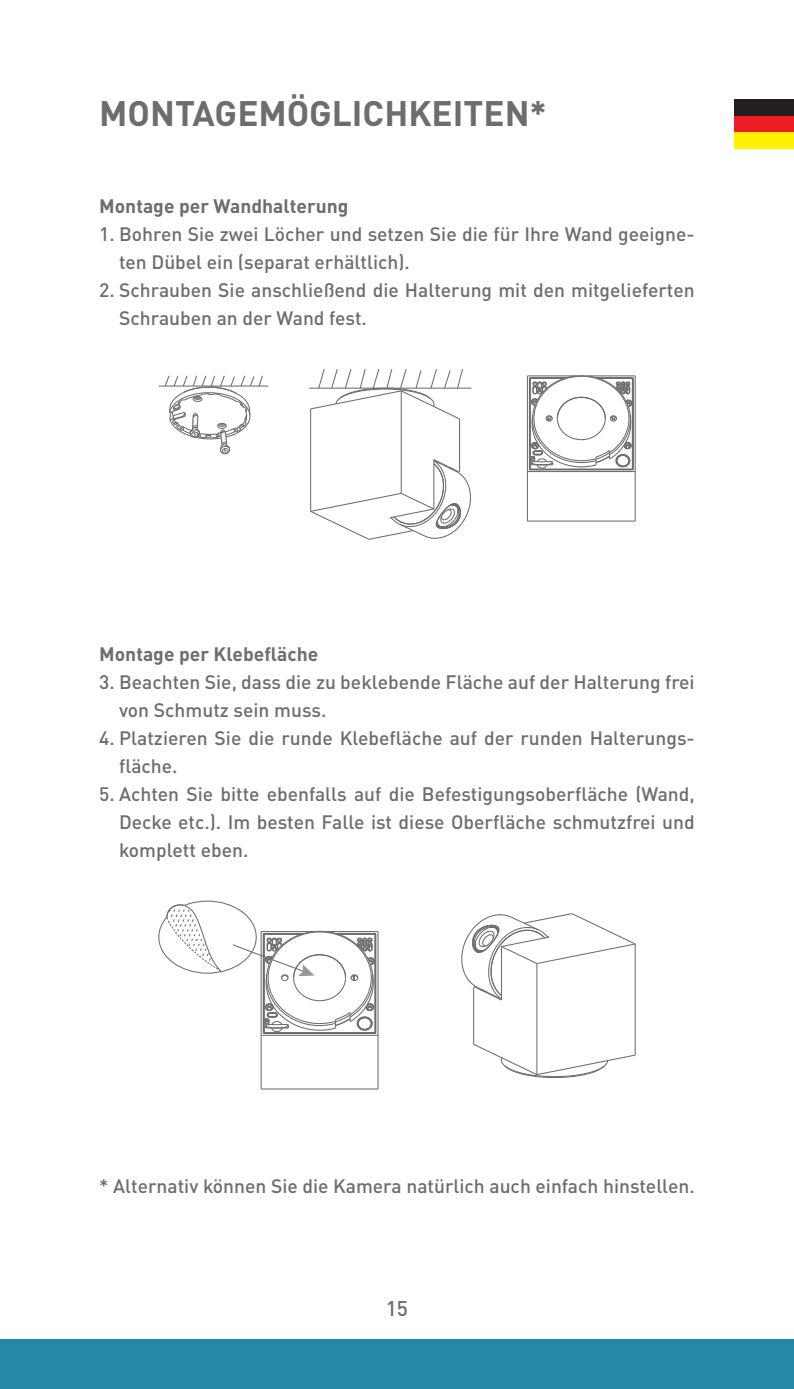
<style>
.page{position:relative;width:794px;height:1389px;background:#fff}
.page>*{position:absolute;margin:0;border:0;box-sizing:border-box;transform-origin:0 0}
.t1{font:700 35px "DIN Pro";color:#6c6d70}
.t2{font:500 21px "DIN Pro";color:#6c6d70}
.t3{font:500 19.25px/28px "DIN Pro";color:#6c6d70}
.t4{font:700 19.25px "DIN Pro";color:#6c6d70}
</style>
<div class="page">
<div style="left:0;top:1339px;width:794px;height:50px;background:#2787a6"></div>
<hr style="left:159px;top:385px;width:109px;height:2px;background:#6c6d70">
<hr style="left:309px;top:388px;width:162px;height:1px;background:#6c6d70">
<svg style="left:164px;top:375px;width:100px;height:80px"></svg>
<hr style="left:459px;top:419px;width:1px;height:52px;background:#6c6d70">
<hr style="left:400px;top:391px;width:2px;height:102px;background:#6c6d70">
<hr style="left:310px;top:409px;width:1px;height:102px;background:#6c6d70">
<svg style="left:309px;top:369px;width:155px;height:51px"></svg>
<svg style="left:310px;top:458px;width:161px;height:82px"></svg>
<hr style="left:527px;top:520px;width:108px;height:2px;background:#6c6d70">
<hr style="left:527px;top:471px;width:108px;height:1px;background:#6c6d70">
<hr style="left:527px;top:376px;width:1px;height:145px;background:#6c6d70">
<hr style="left:586px;top:375px;width:49px;height:1px;background:#6c6d70">
<hr style="left:527px;top:375px;width:49px;height:1px;background:#6c6d70">
<hr style="left:634px;top:376px;width:2px;height:145px;background:#6c6d70">
<svg style="left:528px;top:375px;width:106px;height:96px"></svg>
<hr style="left:473px;top:988px;width:1px;height:56px;background:#6c6d70">
<hr style="left:536px;top:964px;width:1px;height:111px;background:#6c6d70">
<hr style="left:634px;top:944px;width:2px;height:111px;background:#6c6d70">
<svg style="left:473px;top:1043px;width:163px;height:35px"></svg>
<svg style="left:461px;top:913px;width:175px;height:88px"></svg>
<hr style="left:261px;top:1088px;width:117px;height:2px;background:#6c6d70">
<hr style="left:261px;top:1035px;width:117px;height:1px;background:#6c6d70">
<hr style="left:260px;top:932px;width:2px;height:157px;background:#6c6d70">
<hr style="left:325px;top:931px;width:53px;height:1px;background:#6c6d70">
<hr style="left:377px;top:932px;width:1px;height:157px;background:#6c6d70">
<svg style="left:158px;top:900px;width:219px;height:135px"></svg>
<div style="left:734px;top:99px;width:60px;height:17px;background:#231f20"></div>
<div style="left:734px;top:116px;width:60px;height:16px;background:#ee1d23"></div>
<div style="left:734px;top:132px;width:60px;height:17px;background:#fff101"></div>
<h1 class="t1" style="left:99px;top:84px;width:449px">MONTAGEMÖGLICHKEITEN*</h1>
<p class="t4" style="left:99px;top:190px;width:251px">Montage per Wandhalterung</p>
<p class="t3" style="left:119px;top:218px;width:577px;text-indent:-20px">1. Bohren Sie zwei Löcher und setzen Sie die für Ihre Wand geeigne&shy;ten Dübel ein (separat erhältlich).</p>
<p class="t3" style="left:119px;top:274px;width:577px;text-indent:-20px">2. Schrauben Sie anschließend die Halterung mit den mitgelieferten<br>Schrauben an der Wand fest.</p>
<p class="t4" style="left:99px;top:638px;width:220px">Montage per Klebefläche</p>
<p class="t3" style="left:119px;top:666px;width:577px;text-indent:-20px">3. Beachten Sie, dass die zu beklebende Fläche auf der Halterung frei von Schmutz sein muss.</p>
<p class="t3" style="left:119px;top:722px;width:577px;text-indent:-20px">4. Platzieren Sie die runde Klebefläche auf der runden Halterungs&shy;fläche.</p>
<p class="t3" style="left:119px;top:778px;width:577px;text-align:justify;text-indent:-20px">5. Achten Sie bitte ebenfalls auf die Befestigungsoberfläche (Wand, Decke etc.). Im besten Falle ist diese Oberfläche schmutzfrei und komplett eben.</p>
<p class="t3" style="left:99px;top:1170px;width:597px">* Alternativ können Sie die Kamera natürlich auch einfach hinstellen.</p>
<p class="t2" style="left:386px;top:1291px;width:24px">15</p>
</div>
